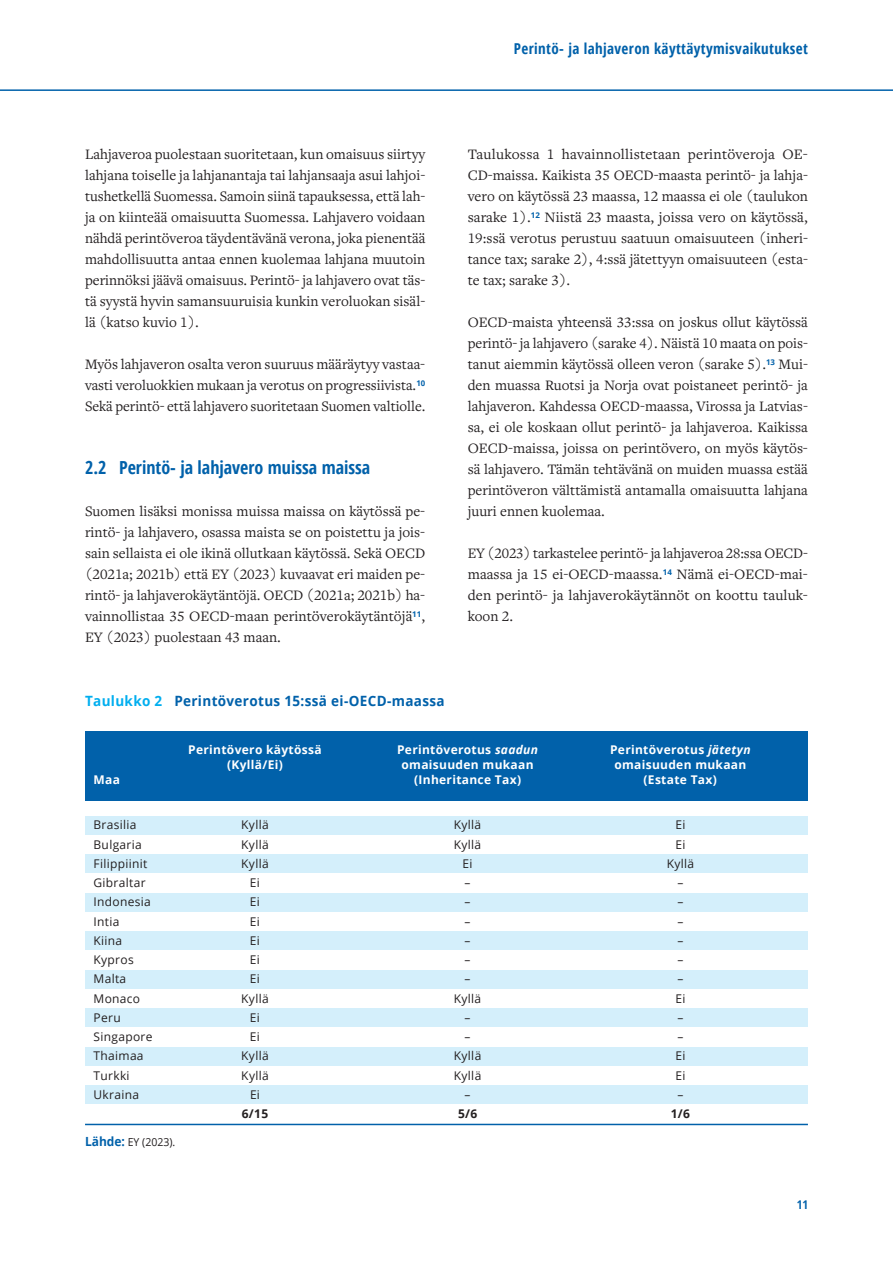
<style>
.page{position:relative;width:893px;height:1263px;background:#fff}
.page>*{position:absolute;margin:0;border:0;box-sizing:border-box;transform-origin:0 0}
.t1{font:700 condensed 18px "Open Sans";color:#0161aa}
.t2{font:15px/21px "Freight Text Pro";color:#231f20;text-align:justify}
.t3{font:700 condensed 15px "Open Sans";letter-spacing:.025em;color:#0161aa}
.t4{font:700 14.1px "Open Sans";letter-spacing:.025em;color:#0161aa;scale:.95 1}
.t5{font:12px "Open Sans";letter-spacing:.025em;color:#231f20}
.t6{font:700 12px "Open Sans";letter-spacing:.025em;color:#fff}
.t7{font:700 12px "Open Sans";color:#231f20}
.t8{font:700 condensed 12px "Open Sans";color:#0161aa}
.t9{font:10.95px "Open Sans";color:#231f20;scale:.95 1}
.s1{color:#00aeef}
.s2{font-style:italic}
.s3{font-weight:700;font-size:12.6px;color:#0161aa}
</style>
<div class="page">
<hr style="left:0;top:89px;width:893px;height:2px;background:#0161aa">
<div style="left:85px;top:1047px;width:723px;height:19px;background:#d4effb"></div>
<div style="left:85px;top:1085px;width:723px;height:19px;background:#d4effb"></div>
<div style="left:85px;top:816px;width:723px;height:19px;background:#d4effb"></div>
<div style="left:85px;top:854px;width:723px;height:19px;background:#d4effb"></div>
<div style="left:85px;top:893px;width:723px;height:19px;background:#d4effb"></div>
<div style="left:85px;top:931px;width:723px;height:19px;background:#d4effb"></div>
<div style="left:85px;top:970px;width:723px;height:19px;background:#d4effb"></div>
<div style="left:85px;top:1008px;width:723px;height:19px;background:#d4effb"></div>
<div style="left:85px;top:731px;width:723px;height:70px;background:#0161aa"></div>
<hr style="left:85px;top:1124px;width:723px;height:1px;background:#0161aa">
<p class="t2" style="left:85px;top:143px;width:342px">Lahjaveroa puolestaan suoritetaan, kun omaisuus siirtyy lahjana toiselle ja lahjanantaja tai lahjansaaja asui lahjoi&shy;tushetkellä Suomessa. Samoin siinä tapauksessa, että lah&shy;ja on kiinteää omaisuutta Suomessa. Lahjavero voidaan nähdä perintöveroa täydentävänä verona, joka pienentää mahdollisuutta antaa ennen kuolemaa lahjana muutoin perinnöksi jäävä omaisuus. Perintö- ja lahjavero ovat täs&shy;tä syystä hyvin samansuuruisia kunkin veroluokan sisäl&shy;lä (katso kuvio 1).</p>
<p class="t2" style="left:85px;top:353px;width:342px">Myös lahjaveron osalta veron suuruus määräytyy vastaa&shy;vasti veroluokkien mukaan ja verotus on progressiivista.<sup>10<br></sup>Sekä perintö- että lahjavero suoritetaan Suomen valtiolle.</p>
<p class="t1" style="left:85px;top:455px;width:287px">2.2 Perintö- ja lahjavero muissa maissa</p>
<p class="t2" style="left:85px;top:500px;width:342px">Suomen lisäksi monissa muissa maissa on käytössä pe&shy;rintö- ja lahjavero, osassa maista se on poistettu ja jois&shy;sain sellaista ei ole ikinä ollutkaan käytössä. Sekä OECD (2021a; 2021b) että EY (2023) kuvaavat eri maiden pe&shy;rintö- ja lahjaverokäytäntöjä. OECD (2021a; 2021b) ha&shy;vainnollistaa 35 OECD-maan perintöverokäytäntöjä<sup>11</sup>, EY (2023) puolestaan 43 maan.</p>
<p class="t3" style="left:514px;top:38px;width:296px">Perintö- ja lahjaveron käyttäytymisvaikutukset</p>
<p class="t2" style="left:468px;top:143px;width:342px">Taulukossa 1 havainnollistetaan perintöveroja OE-CD-maissa. Kaikista 35 OECD-maasta perintö- ja lahja&shy;vero on käytössä 23 maassa, 12 maassa ei ole (taulukon sarake 1).<sup>12</sup> Niistä 23 maasta, joissa vero on käytössä, 19:ssä verotus perustuu saatuun omaisuuteen (inheri&shy;tance tax; sarake 2), 4:ssä jätettyyn omaisuuteen (esta&shy;te tax; sarake 3).</p>
<p class="t2" style="left:468px;top:311px;width:342px">OECD-maista yhteensä 33:ssa on joskus ollut käytössä perintö- ja lahjavero (sarake 4). Näistä 10 maata on pois&shy;tanut aiemmin käytössä olleen veron (sarake 5).<sup>13</sup> Mui&shy;den muassa Ruotsi ja Norja ovat poistaneet perintö- ja lahjaveron. Kahdessa OECD-maassa, Virossa ja Latvias&shy;sa, ei ole koskaan ollut perintö- ja lahjaveroa. Kaikissa OECD-maissa, joissa on perintövero, on myös käytös&shy;sä lahjavero. Tämän tehtävänä on muiden muassa estää perintöveron välttämistä antamalla omaisuutta lahjana juuri ennen kuolemaa.</p>
<p class="t2" style="left:468px;top:542px;width:342px">EY (2023) tarkastelee perintö- ja lahjaveroa 28:ssa OECD&shy;maassa ja 15 ei-OECD-maassa.<sup>14</sup> Nämä ei-OECD-mai&shy;den perintö- ja lahjaverokäytännöt on koottu tauluk&shy;koon 2.</p>
<p class="t4" style="left:85px;top:691px;width:380px"><span class="s1">Taulukko 2</span> Perintöverotus 15:ssä ei-OECD-maassa</p>
<p class="t6" style="left:188px;top:741px;width:135px">Perintövero käytössä</p>
<p class="t6" style="left:397px;top:741px;width:143px">Perintöverotus <span class="s2">saadun</span></p>
<p class="t6" style="left:610px;top:741px;width:142px">Perintöverotus <span class="s2">jätetyn</span></p>
<p class="t6" style="left:227px;top:756px;width:57px">(Kyllä/Ei)</p>
<p class="t6" style="left:402px;top:756px;width:134px">omaisuuden mukaan</p>
<p class="t6" style="left:614px;top:756px;width:134px">omaisuuden mukaan</p>
<p class="t6" style="left:94px;top:771px;width:28px">Maa</p>
<p class="t6" style="left:414px;top:771px;width:108px">(Inheritance Tax)</p>
<p class="t6" style="left:644px;top:771px;width:75px">(Estate Tax)</p>
<p class="t5" style="left:94px;top:817px;width:45px">Brasilia</p>
<p class="t5" style="left:241px;top:817px;width:29px">Kyllä</p>
<p class="t5" style="left:454px;top:817px;width:29px">Kyllä</p>
<p class="t5" style="left:675px;top:817px;width:12px">Ei</p>
<p class="t5" style="left:94px;top:836px;width:50px">Bulgaria</p>
<p class="t5" style="left:241px;top:836px;width:29px">Kyllä</p>
<p class="t5" style="left:454px;top:836px;width:29px">Kyllä</p>
<p class="t5" style="left:675px;top:836px;width:12px">Ei</p>
<p class="t5" style="left:94px;top:855px;width:55px">Filippiinit</p>
<p class="t5" style="left:241px;top:855px;width:29px">Kyllä</p>
<p class="t5" style="left:463px;top:855px;width:12px">Ei</p>
<p class="t5" style="left:667px;top:855px;width:29px">Kyllä</p>
<p class="t5" style="left:94px;top:874px;width:54px">Gibraltar</p>
<p class="t5" style="left:250px;top:874px;width:12px">Ei</p>
<p class="t5" style="left:465px;top:874px;width:7px">–</p>
<p class="t5" style="left:677px;top:874px;width:7px">–</p>
<p class="t5" style="left:94px;top:894px;width:59px">Indonesia</p>
<p class="t5" style="left:250px;top:894px;width:12px">Ei</p>
<p class="t5" style="left:465px;top:894px;width:7px">–</p>
<p class="t5" style="left:677px;top:894px;width:7px">–</p>
<p class="t5" style="left:94px;top:913px;width:27px">Intia</p>
<p class="t5" style="left:250px;top:913px;width:12px">Ei</p>
<p class="t5" style="left:465px;top:913px;width:7px">–</p>
<p class="t5" style="left:677px;top:913px;width:7px">–</p>
<p class="t5" style="left:94px;top:932px;width:30px">Kiina</p>
<p class="t5" style="left:250px;top:932px;width:12px">Ei</p>
<p class="t5" style="left:465px;top:932px;width:7px">–</p>
<p class="t5" style="left:677px;top:932px;width:7px">–</p>
<p class="t5" style="left:94px;top:951px;width:42px">Kypros</p>
<p class="t5" style="left:250px;top:951px;width:12px">Ei</p>
<p class="t5" style="left:465px;top:951px;width:7px">–</p>
<p class="t5" style="left:677px;top:951px;width:7px">–</p>
<p class="t5" style="left:94px;top:971px;width:34px">Malta</p>
<p class="t5" style="left:250px;top:971px;width:12px">Ei</p>
<p class="t5" style="left:465px;top:971px;width:7px">–</p>
<p class="t5" style="left:677px;top:971px;width:7px">–</p>
<p class="t5" style="left:94px;top:990px;width:48px">Monaco</p>
<p class="t5" style="left:241px;top:990px;width:29px">Kyllä</p>
<p class="t5" style="left:454px;top:990px;width:29px">Kyllä</p>
<p class="t5" style="left:675px;top:990px;width:12px">Ei</p>
<p class="t5" style="left:94px;top:1009px;width:29px">Peru</p>
<p class="t5" style="left:250px;top:1009px;width:12px">Ei</p>
<p class="t5" style="left:465px;top:1009px;width:7px">–</p>
<p class="t5" style="left:677px;top:1009px;width:7px">–</p>
<p class="t5" style="left:94px;top:1028px;width:60px">Singapore</p>
<p class="t5" style="left:250px;top:1028px;width:12px">Ei</p>
<p class="t5" style="left:465px;top:1028px;width:7px">–</p>
<p class="t5" style="left:677px;top:1028px;width:7px">–</p>
<p class="t5" style="left:94px;top:1048px;width:52px">Thaimaa</p>
<p class="t5" style="left:241px;top:1048px;width:29px">Kyllä</p>
<p class="t5" style="left:454px;top:1048px;width:29px">Kyllä</p>
<p class="t5" style="left:675px;top:1048px;width:12px">Ei</p>
<p class="t5" style="left:94px;top:1067px;width:38px">Turkki</p>
<p class="t5" style="left:241px;top:1067px;width:29px">Kyllä</p>
<p class="t5" style="left:454px;top:1067px;width:29px">Kyllä</p>
<p class="t5" style="left:675px;top:1067px;width:12px">Ei</p>
<p class="t5" style="left:94px;top:1086px;width:47px">Ukraina</p>
<p class="t5" style="left:250px;top:1086px;width:12px">Ei</p>
<p class="t5" style="left:465px;top:1086px;width:7px">–</p>
<p class="t5" style="left:677px;top:1086px;width:7px">–</p>
<p class="t7" style="left:242px;top:1105px;width:28px">6/15</p>
<p class="t7" style="left:458px;top:1105px;width:21px">5/6</p>
<p class="t7" style="left:671px;top:1105px;width:21px">1/6</p>
<p class="t9" style="left:85px;top:1135px;width:96px"><span class="s3">Lähde:</span> EY (2023).</p>
<p class="t8" style="left:797px;top:1196px;width:13px">11</p>
</div>
